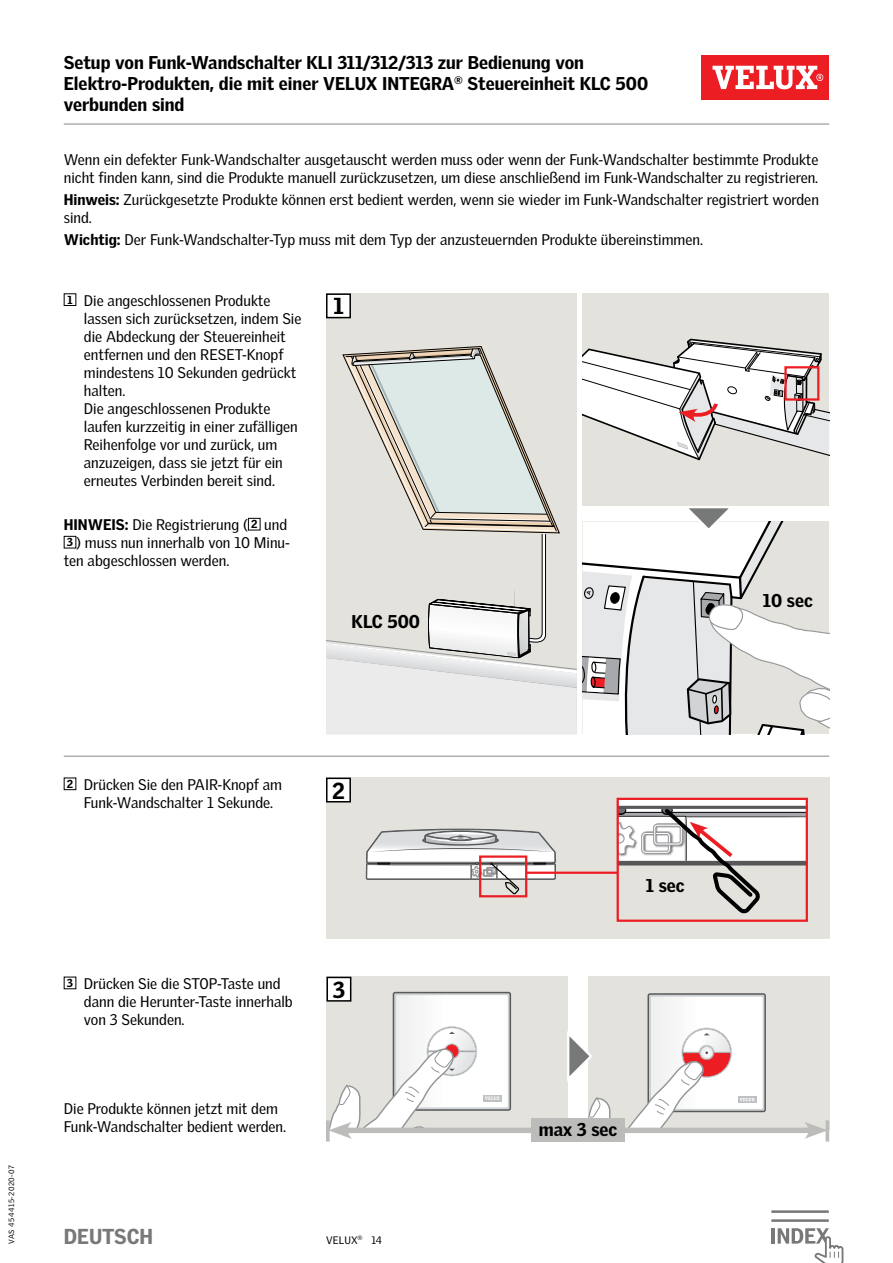
<style>
.page{position:relative;width:893px;height:1263px;background:#fff}
.page>*{position:absolute;margin:0;border:0;box-sizing:border-box;transform-origin:0 0}
.t1{font:900 22.5px "Velux Gothic";color:#000}
.t2{font:900 21px "Velux Gothic";color:#777878}
.t3{font:900 18px/21px "Velux Gothic";color:#000}
.t4{font:15px/18px "Velux Gothic";color:#000}
.t5{font:10.5px "Velux Gothic";letter-spacing:.015em;color:#000}
.t6{font:7.5px "Velux Gothic";letter-spacing:.06em;color:#000}
.s1{font-weight:900}
.s2{font-weight:900;font-size:11.25px}
</style>
<div class="page">
<div style="left:326px;top:777px;width:503px;height:162px;background:#e3e2dd"></div>
<div style="left:326px;top:977px;width:241px;height:153px;background:#e3e2dd"></div>
<div style="left:393px;top:992px;width:118px;height:119px;border:1px solid #58595b;border-radius:2px"></div>
<div style="left:588px;top:977px;width:241px;height:153px;background:#e3e2dd"></div>
<div style="left:647px;top:993px;width:119px;height:119px;border:1px solid #58595b;border-radius:2px"></div>
<div style="left:583px;top:293px;width:246px;height:213px;background:#e3e2dd"></div>
<div style="left:702px;top:55px;width:127px;height:45px;background:#ed1d24"></div>
<svg style="left:712px;top:66px;width:111px;height:23px"></svg>
<svg style="left:366px;top:828px;width:190px;height:69px"></svg>
<div style="left:617px;top:798px;width:191px;height:124px;border:2px solid #ed1d24"></div>
<svg style="left:618px;top:799px;width:189px;height:122px"></svg>
<div style="left:342px;top:1127px;width:472px;height:6px;background:#bcbdba"></div>
<svg style="left:330px;top:995px;width:178px;height:144px"></svg>
<svg style="left:804px;top:1122px;width:21px;height:17px"></svg>
<svg style="left:825px;top:1120px;width:4px;height:21px"></svg>
<svg style="left:326px;top:1120px;width:4px;height:21px"></svg>
<div style="left:531px;top:1118px;width:94px;height:23px;background:#bcbdba"></div>
<div style="left:479px;top:855px;width:48px;height:42px;border:2px solid #ed1d24"></div>
<hr style="left:526px;top:871px;width:92px;height:3px;background:#ed1d24">
<div style="left:327px;top:977px;width:24px;height:24px;background:#fff"></div>
<div style="left:326px;top:977px;width:25px;height:25px;border:2px solid #000"></div>
<svg style="left:583px;top:338px;width:246px;height:123px"></svg>
<div style="left:326px;top:293px;width:251px;height:441px;background:#e3e2dd"></div>
<svg style="left:326px;top:346px;width:251px;height:388px"></svg>
<hr style="left:64px;top:123px;width:765px;height:2px;background:#939598">
<hr style="left:64px;top:756px;width:765px;height:1px;background:#939598">
<svg style="left:567px;top:996px;width:196px;height:132px"></svg>
<div style="left:327px;top:294px;width:23px;height:24px;background:#fff"></div>
<div style="left:326px;top:293px;width:25px;height:25px;border:2px solid #000"></div>
<svg style="left:583px;top:508px;width:246px;height:226px"></svg>
<hr style="left:771px;top:1219px;width:58px;height:3px;background:#777878">
<hr style="left:771px;top:1210px;width:58px;height:3px;background:#777878">
<hr style="left:771px;top:1228px;width:4px;height:15px;background:#777878">
<svg style="left:778px;top:1228px;width:65px;height:35px"></svg>
<div style="left:64px;top:293px;width:12px;height:13px;border:1px solid #000"></div>
<div style="left:248px;top:518px;width:12px;height:12px;border:1px solid #000"></div>
<div style="left:64px;top:536px;width:12px;height:12px;border:1px solid #000"></div>
<div style="left:327px;top:778px;width:23px;height:24px;background:#fff"></div>
<div style="left:326px;top:777px;width:25px;height:25px;border:2px solid #000"></div>
<div style="left:64px;top:777px;width:12px;height:13px;border:1px solid #000"></div>
<p class="t3" style="left:64px;top:52px;width:586px">Setup von Funk-Wandschalter KLI 311/312/313 zur Bedienung von<br>Elektro-Produkten, die mit einer VELUX INTEGRA<sup>®</sup> Steuereinheit KLC 500 verbunden sind</p>
<p class="t4" style="left:64px;top:150px;width:756px">Wenn ein defekter Funk-Wandschalter ausgetauscht werden muss oder wenn der Funk-Wandschalter bestimmte Produkte nicht finden kann, sind die Produkte manuell zurückzusetzen, um diese anschließend im Funk-Wandschalter zu registrieren.</p>
<p class="t4" style="left:64px;top:190px;width:757px"><span class="s1">Hinweis:</span> Zurückgesetzte Produkte können erst bedient werden, wenn sie wieder im Funk-Wandschalter registriert worden sind.</p>
<p class="t4" style="left:64px;top:230px;width:641px"><span class="s1">Wichtig:</span> Der Funk-Wandschalter-Typ muss mit dem Typ der anzusteuernden Produkte übereinstimmen.</p>
<p class="t4" style="left:84px;top:291px;width:219px;text-indent:-16px"><span class="s2">1</span> Die angeschlossenen Produkte lassen sich zurücksetzen, indem Sie die Abdeckung der Steuereinheit entfernen und den RESET-Knopf mindestens 10 Sekunden gedrückt halten.<br>Die angeschlossenen Produkte laufen kurzzeitig in einer zufälligen<br>Reihenfolge vor und zurück, um anzuzeigen, dass sie jetzt für ein erneutes Verbinden bereit sind.</p>
<p class="t4" style="left:64px;top:516px;width:228px"><span class="s1">HINWEIS:</span> Die Registrierung ( <span class="s2">2</span> und<br><span class="s2">3</span> ) muss nun innerhalb von 10 Minu&shy;ten abgeschlossen werden.</p>
<h1 class="t1" style="left:333px;top:292px;width:12px">1</h1>
<p class="t3" style="left:352px;top:610px;width:70px">KLC 500</p>
<p class="t3" style="left:763px;top:590px;width:51px">10 sec</p>
<p class="t4" style="left:67px;top:775px;width:217px;text-align:center"><span class="s2">2</span> Drücken Sie den PAIR-Knopf am<br>Funk-Wandschalter 1 Sekunde.</p>
<h1 class="t1" style="left:332px;top:776px;width:14px">2</h1>
<p class="t6" style="left:7px;top:1244px;width:80px;rotate:-90deg">VAS 454415-2020-07</p>
<p class="t4" style="left:84px;top:975px;width:210px;text-indent:-17px"><span class="s2">3</span> Drücken Sie die STOP-Taste und dann die Herunter-Taste innerhalb von 3 Sekunden.</p>
<p class="t4" style="left:64px;top:1100px;width:224px">Die Produkte können jetzt mit dem<br>Funk-Wandschalter bedient werden.</p>
<h1 class="t1" style="left:333px;top:975px;width:14px">3</h1>
<h2 class="t2" style="left:64px;top:1223px;width:91px">DEUTSCH</h2>
<p class="t5" style="left:371px;top:1234px;width:12px">14</p>
<p class="t5" style="left:326px;top:1234px;width:38px">VELUX<sup>®</sup></p>
<p class="t3" style="left:646px;top:875px;width:40px">1 sec</p>
<p class="t3" style="left:539px;top:1119px;width:80px">max 3 sec</p>
</div>
